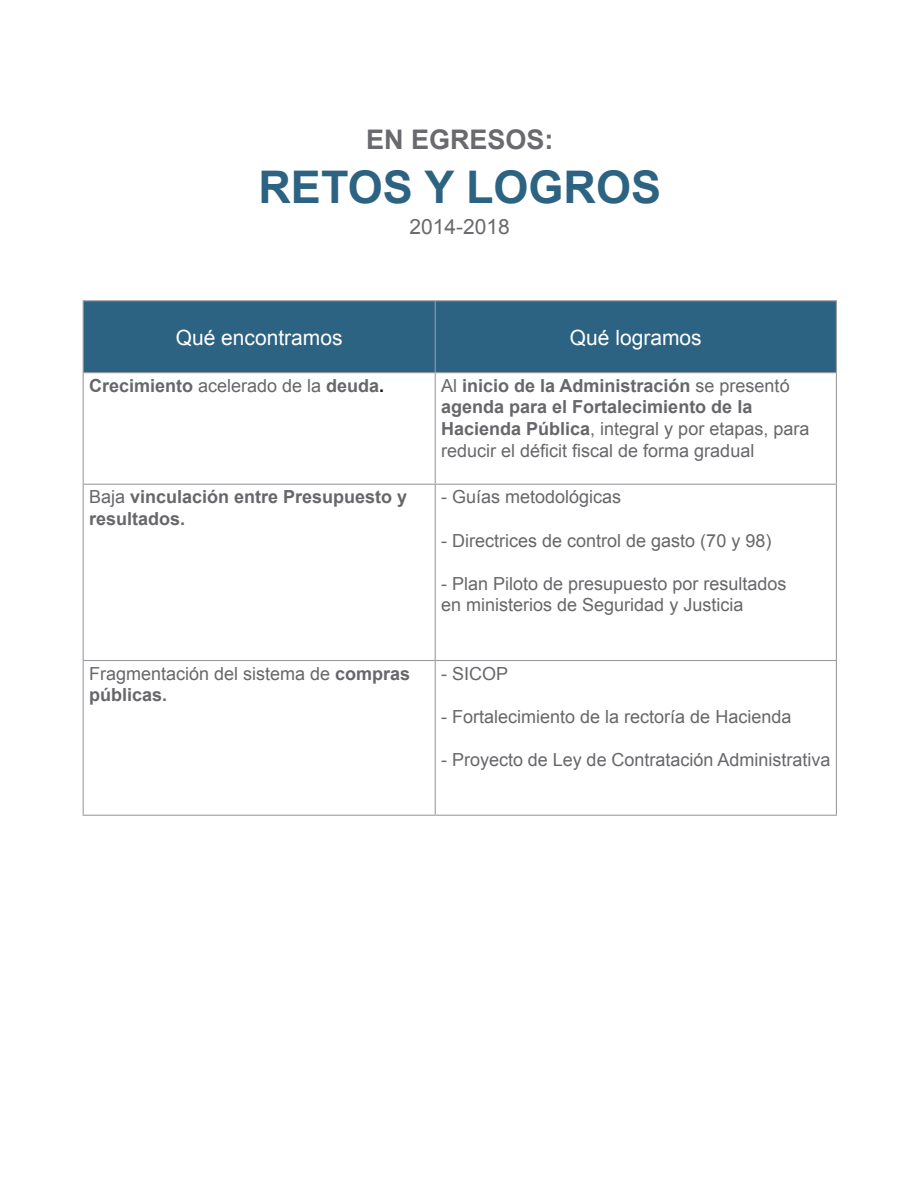
<style>
.page{position:relative;width:918px;height:1188px;background:#fff}
.page>*{position:absolute;margin:0;border:0;box-sizing:border-box;transform-origin:0 0}
.t1{font:700 45px "Arial";color:#2c6382}
.t2{font:700 27px "Arial";color:#6a6a6e}
.t3{font:21px "Arial";color:#fff}
.t4{font:21px "Arial";color:#6a6a6e}
.t5{font:18px/21.6px "Arial";color:#67676b}
.t6{font:700 18px/21.6px "Arial";color:#67676b}
.s1{font-weight:400}
.s2{color:#1f1410}
.s3{font-weight:700}
</style>
<div class="page">
<div style="left:84px;top:301px;width:752px;height:71px;background:#2c6382"></div>
<hr style="left:83px;top:373px;width:1px;height:111px;background:#9d9ba0">
<hr style="left:435px;top:373px;width:1px;height:111px;background:#9d9ba0">
<hr style="left:836px;top:373px;width:1px;height:111px;background:#9d9ba0">
<hr style="left:83px;top:484px;width:352px;height:1px;background:#9d9ba0">
<hr style="left:83px;top:485px;width:1px;height:175px;background:#9d9ba0">
<hr style="left:435px;top:484px;width:402px;height:1px;background:#9d9ba0">
<hr style="left:435px;top:485px;width:1px;height:175px;background:#9d9ba0">
<hr style="left:836px;top:485px;width:1px;height:175px;background:#9d9ba0">
<hr style="left:83px;top:660px;width:352px;height:1px;background:#9d9ba0">
<hr style="left:83px;top:661px;width:1px;height:154px;background:#9d9ba0">
<hr style="left:435px;top:660px;width:402px;height:1px;background:#9d9ba0">
<hr style="left:435px;top:661px;width:1px;height:154px;background:#9d9ba0">
<hr style="left:836px;top:661px;width:1px;height:154px;background:#9d9ba0">
<hr style="left:83px;top:815px;width:352px;height:1px;background:#9d9ba0">
<hr style="left:435px;top:815px;width:402px;height:1px;background:#9d9ba0">
<hr style="left:83px;top:300px;width:352px;height:1px;background:#9d9ba0">
<hr style="left:83px;top:301px;width:1px;height:71px;background:#9d9ba0">
<hr style="left:435px;top:300px;width:402px;height:1px;background:#9d9ba0">
<hr style="left:435px;top:301px;width:1px;height:71px;background:#9d9ba0">
<hr style="left:836px;top:301px;width:1px;height:71px;background:#9d9ba0">
<hr style="left:83px;top:372px;width:352px;height:1px;background:#9d9ba0">
<hr style="left:435px;top:372px;width:402px;height:1px;background:#9d9ba0">
<p class="t2" style="left:366px;top:122px;width:189px">EN EGRESOS:</p>
<p class="t1" style="left:259px;top:157px;width:404px">RETOS Y LOGROS</p>
<p class="t4" style="left:410px;top:213px;width:102px">2014-2018</p>
<p class="t3" style="left:176px;top:324px;width:168px">Qué encontramos</p>
<p class="t3" style="left:570px;top:324px;width:133px">Qué logramos</p>
<p class="t6" style="left:89px;top:375px;width:297px">Crecimiento <span class="s1">acelerado de la</span> deuda<span class="s2">.</span></p>
<p class="t5" style="left:441px;top:375px;width:370px">Al <span class="s3">inicio de la Administración</span> se presentó <span class="s3">agenda para el Fortalecimiento de la Hacienda Pública</span>, integral y por etapas, para reducir el déficit fiscal de forma gradual</p>
<p class="t6" style="left:89px;top:487px;width:320px"><span class="s1">Baja</span> vinculación entre Presupuesto y resultados.</p>
<p class="t5" style="left:441px;top:486px;width:182px">- Guías metodológicas</p>
<p class="t5" style="left:441px;top:530px;width:332px">- Directrices de control de gasto (70 y 98)</p>
<p class="t5" style="left:441px;top:573px;width:347px">- Plan Piloto de presupuesto por resultados</p>
<p class="t5" style="left:441px;top:594px;width:304px">en ministerios de Seguridad y Justicia</p>
<p class="t5" style="left:89px;top:663px;width:323px">Fragmentación del sistema de <span class="s3">compras públicas.</span></p>
<p class="t5" style="left:441px;top:663px;width:69px">- SICOP</p>
<p class="t5" style="left:441px;top:706px;width:352px">- Fortalecimiento de la rectoría de Hacienda</p>
<p class="t5" style="left:441px;top:749px;width:391px">- Proyecto de Ley de Contratación Administrativa</p>
</div>
